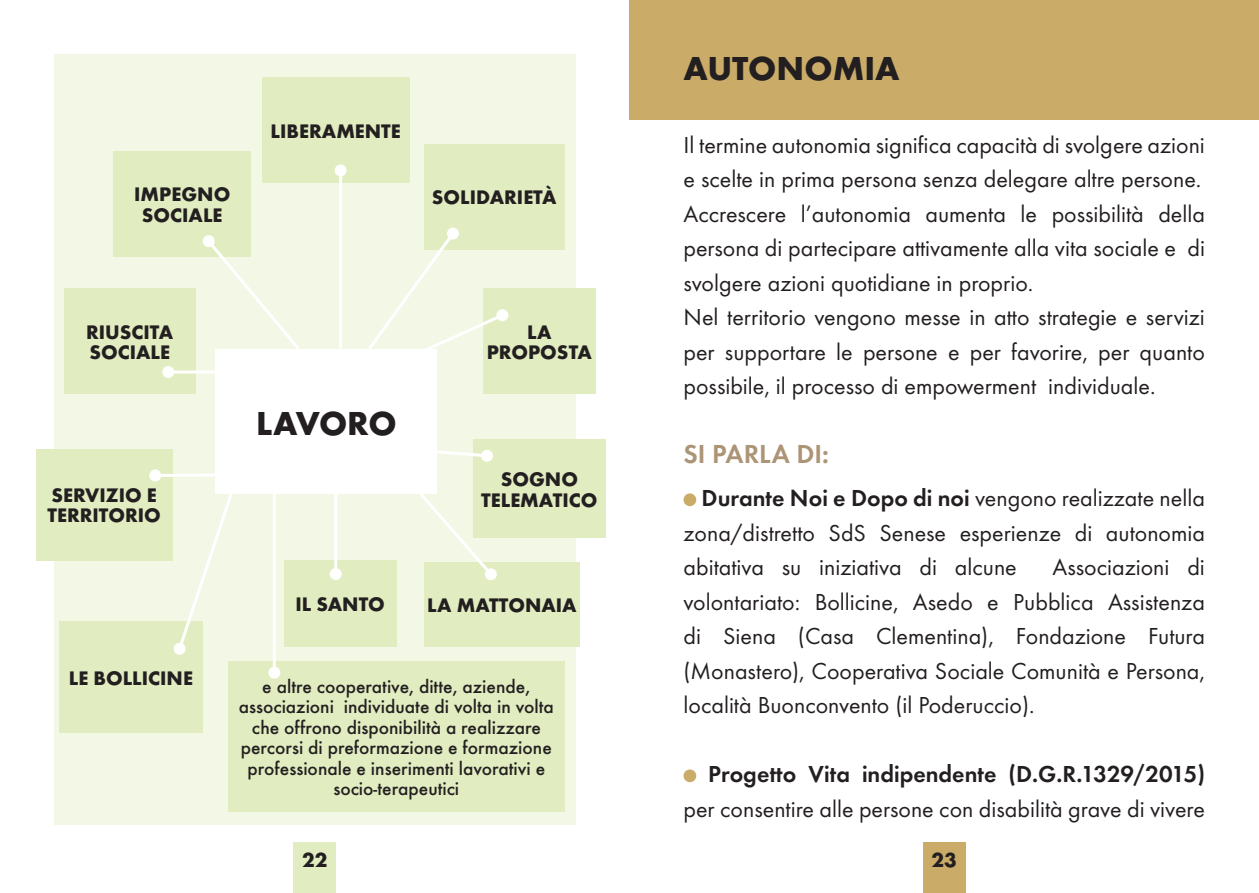
<style>
.page{position:relative;width:1259px;height:893px;background:#fff}
.page>*{position:absolute;margin:0;border:0;box-sizing:border-box;transform-origin:0 0}
.t1{font:700 34.5px "Futura T";color:#231f20}
.t2{font:600 27px "Futura T";color:#ac9577}
.t3{font:24px/34.5px "Futura T";color:#231f20;text-align:justify}
.t4{font:600 24px "Futura T";color:#231f20}
.t5{font:700 21px "Futura T";color:#231f20}
.t6{font:700 20.4px/20.4px "Futura T";color:#231f20;text-align:center}
.t7{font:500 19.5px/20.4px "Futura T";color:#231f20;text-align:center}
.s1{font-weight:600}
</style>
<div class="page">
<div style="left:923px;top:842px;width:42px;height:51px;background:#caac68"></div>
<div style="left:293px;top:842px;width:43px;height:51px;background:#e1edc1"></div>
<div style="left:54px;top:54px;width:521px;height:771px;background:#f2f7e6"></div>
<div style="left:113px;top:151px;width:138px;height:106px;background:#e1edc1"></div>
<div style="left:262px;top:77px;width:147px;height:106px;background:#e1edc1"></div>
<div style="left:424px;top:144px;width:141px;height:106px;background:#e1edc1"></div>
<div style="left:483px;top:289px;width:113px;height:105px;background:#e1edc1"></div>
<div style="left:473px;top:439px;width:132px;height:99px;background:#e1edc1"></div>
<div style="left:228px;top:661px;width:337px;height:151px;background:#e1edc1"></div>
<div style="left:36px;top:449px;width:136px;height:111px;background:#e1edc1"></div>
<div style="left:64px;top:289px;width:132px;height:105px;background:#e1edc1"></div>
<hr style="left:339px;top:170px;width:3px;height:179px;background:#fff">
<div style="left:335px;top:164px;width:12px;height:12px;background:#fff;border-radius:50%"></div>
<div style="left:447px;top:228px;width:12px;height:12px;background:#fff;border-radius:50%"></div>
<svg style="left:365px;top:229px;width:141px;height:121px"></svg>
<div style="left:496px;top:309px;width:12px;height:12px;background:#fff;border-radius:50%"></div>
<hr style="left:273px;top:481px;width:3px;height:192px;background:#fff">
<div style="left:268px;top:667px;width:12px;height:12px;background:#fff;border-radius:50%"></div>
<svg style="left:149px;top:469px;width:12px;height:12px"></svg>
<hr style="left:168px;top:371px;width:94px;height:3px;background:#fff">
<div style="left:162px;top:366px;width:12px;height:12px;background:#fff;border-radius:50%"></div>
<svg style="left:204px;top:245px;width:99px;height:108px"></svg>
<div style="left:203px;top:235px;width:12px;height:12px;background:#fff;border-radius:50%"></div>
<div style="left:216px;top:350px;width:221px;height:144px;background:#fff"></div>
<div style="left:629px;top:0;width:630px;height:119px;background:#caac68"></div>
<div style="left:683px;top:493px;width:13px;height:13px;background:#caac68;border-radius:50%"></div>
<div style="left:683px;top:769px;width:13px;height:13px;background:#caac68;border-radius:50%"></div>
<div style="left:59px;top:621px;width:144px;height:112px;background:#e1edc1"></div>
<svg style="left:152px;top:472px;width:81px;height:183px"></svg>
<div style="left:284px;top:560px;width:112px;height:87px;background:#e1edc1"></div>
<div style="left:424px;top:562px;width:156px;height:85px;background:#e1edc1"></div>
<hr style="left:334px;top:455px;width:3px;height:119px;background:#fff">
<div style="left:330px;top:568px;width:12px;height:12px;background:#fff;border-radius:50%"></div>
<svg style="left:396px;top:449px;width:101px;height:132px"></svg>
<h1 class="t1" style="left:683px;top:48px;width:218px">AUTONOMIA</h1>
<p class="t6" style="left:134px;top:184px;width:98px">IMPEGNO<br>SOCIALE</p>
<p class="t6" style="left:271px;top:121px;width:132px">LIBERAMENTE</p>
<p class="t6" style="left:432px;top:187px;width:126px">SOLIDARIETÀ</p>
<p class="t6" style="left:86px;top:322px;width:89px;text-align:left">RIUSCITA<br>SOCIALE</p>
<p class="t6" style="left:47px;top:485px;width:115px;text-align:left">SERVIZIO E<br>TERRITORIO</p>
<p class="t6" style="left:69px;top:668px;width:125px">LE BOLLICINE</p>
<h1 class="t1" style="left:256px;top:403px;width:142px">LAVORO</h1>
<p class="t6" style="left:487px;top:322px;width:107px">LA<br>PROPOSTA</p>
<p class="t6" style="left:481px;top:469px;width:118px">SOGNO<br>TELEMATICO</p>
<p class="t6" style="left:295px;top:594px;width:91px">IL SANTO</p>
<p class="t6" style="left:427px;top:595px;width:151px">LA MATTONAIA</p>
<p class="t7" style="left:239px;top:676px;width:317px">e altre cooperative, ditte, aziende, associazioni individuate di volta in volta che offrono disponibilità a realizzare percorsi di preformazione e formazione professionale e inserimenti lavorativi e socio-terapeutici</p>
<p class="t3" style="left:683px;top:127px;width:523px;text-align:left">Il termine autonomia significa capacità di svolgere azioni e scelte in prima persona senza delegare altre persone.<br>Accrescere l’autonomia aumenta le possibilità della persona di partecipare attivamente alla vita sociale e di svolgere azioni quotidiane in proprio.<br>Nel territorio vengono messe in atto strategie e servizi per supportare le persone e per favorire, per quanto possibile, il processo di empowerment individuale.</p>
<p class="t2" style="left:683px;top:438px;width:147px">SI PARLA DI:</p>
<p class="t3" style="left:683px;top:481px;width:523px;text-indent:18px"><span class="s1">Durante Noi e Dopo di noi</span> vengono realizzate nella zona/distretto SdS Senese esperienze di autonomia abitativa su iniziativa di alcune</p>
<p class="t3" style="left:683px;top:550px;width:523px;text-indent:369px">Associazioni di volontariato: Bollicine, Asedo e Pubblica Assistenza di Siena (Casa Clementina), Fondazione Futura (Monastero), Cooperativa Sociale Comunità e Persona, località Buonconvento (il Poderuccio).</p>
<p class="t4" style="left:708px;top:760px;width:498px">Progetto Vita indipendente (D.G.R.1329/2015)</p>
<p class="t3" style="left:683px;top:791px;width:523px">per consentire alle persone con disabilità grave di vivere</p>
<p class="t5" style="left:302px;top:847px;width:27px">22</p>
<p class="t5" style="left:931px;top:847px;width:27px">23</p>
</div>
